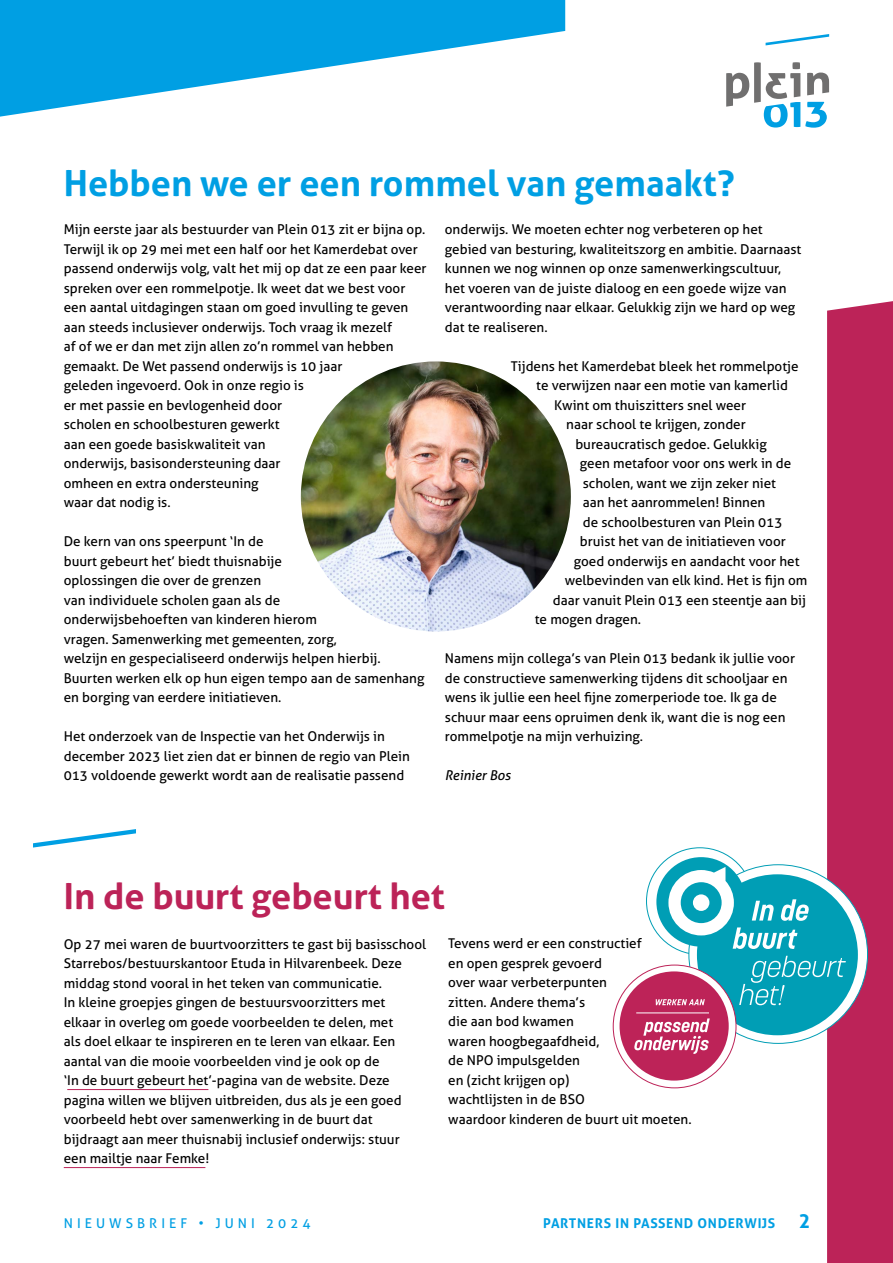
<style>
.page{position:relative;width:893px;height:1263px;background:#fff}
.page>*{position:absolute;margin:0;border:0;box-sizing:border-box;transform-origin:0 0}
.t1{font:700 36px "Aller";color:#009fe3}
.t2{font:700 36px "Aller";color:#bc2358}
.t3{font:13.5px/19.5px "Aller";color:#000}
.t4{font:700 13.5px "Aller";letter-spacing:.05em;color:#009fe3}
.t5{font:13.5px "Aller";letter-spacing:.3em;color:#009fe3}
.t6{font:italic 13.5px "Aller";color:#000}
.s1{font-size:19.5px}
</style>
<div class="page">
<svg style="left:33px;top:829px;width:103px;height:18px"></svg>
<hr style="left:67px;top:1089px;width:141px;height:1px;background:#bc2358">
<hr style="left:64px;top:1167px;width:141px;height:1px;background:#bc2358">
<img style="left:301px;top:361px;width:270px;height:270px;border-radius:135px">
<svg style="left:0;top:0;width:565px;height:117px;fill:#009fe3"></svg>
<svg style="left:726px;top:62px;width:103px;height:66px"></svg>
<svg style="left:766px;top:34px;width:63px;height:11px"></svg>
<div style="left:827px;top:301px;width:66px;height:962px;background:#bc2358"></div>
<div style="left:689px;top:865px;width:178px;height:178px;background:#fff;border-radius:50%"></div>
<div style="left:697px;top:874px;width:161px;height:161px;background:#009eb5;border-radius:50%"></div>
<svg style="left:613px;top:965px;width:123px;height:123px"></svg>
<div style="left:619px;top:971px;width:110px;height:109px;background:#bd2358;border-radius:50%"></div>
<hr style="left:636px;top:1013px;width:73px;height:1px;background:#fff">
<svg style="left:656px;top:999px;width:49px;height:6px"></svg>
<svg style="left:634px;top:1018px;width:76px;height:36px"></svg>
<svg style="left:739px;top:956px;width:107px;height:50px"></svg>
<svg style="left:656px;top:857px;width:153px;height:92px"></svg>
<h1 class="t1" style="left:64px;top:160px;width:672px">Hebben we er een rommel van gemaakt?</h1>
<p class="t3" style="left:64px;top:220px;width:364px">Mijn eerste jaar als bestuurder van Plein 013 zit er bijna op.<br>Terwijl ik op 29 mei met een half oor het Kamerdebat over passend onderwijs volg, valt het mij op dat ze een paar keer spreken over een rommelpotje. Ik weet dat we best voor een aantal uitdagingen staan om goed invulling te geven aan steeds inclusiever onderwijs. Toch vraag ik mezelf<br>af of we er dan met zijn allen zo’n rommel van hebben gemaakt. De Wet passend onderwijs is 10 jaar<br>geleden ingevoerd. Ook in onze regio is<br>er met passie en bevlogenheid door<br>scholen en schoolbesturen gewerkt<br>aan een goede basiskwaliteit van<br>onderwijs, basisondersteuning daar<br>omheen en extra ondersteuning<br>waar dat nodig is.</p>
<p class="t3" style="left:64px;top:532px;width:362px">De kern van ons speerpunt ‘In de<br>buurt gebeurt het’ biedt thuisnabije<br>oplossingen die over de grenzen<br>van individuele scholen gaan als de<br>onderwijsbehoeften van kinderen hierom<br>vragen. Samenwerking met gemeenten, zorg,<br>welzijn en gespecialiseerd onderwijs helpen hierbij.<br>Buurten werken elk op hun eigen tempo aan de samenhang en borging van eerdere initiatieven.</p>
<p class="t3" style="left:64px;top:726px;width:348px">Het onderzoek van de Inspectie van het Onderwijs in december 2023 liet zien dat er binnen de regio van Plein<br>013 voldoende gewerkt wordt aan de realisatie passend</p>
<p class="t3" style="left:445px;top:219px;width:358px">onderwijs. We moeten echter nog verbeteren op het gebied van besturing, kwaliteitszorg en ambitie. Daarnaast kunnen we nog winnen op onze samenwerkingscultuur, het voeren van de juiste dialoog en een goede wijze van verantwoording naar elkaar. Gelukkig zijn we hard op weg dat te realiseren.</p>
<p class="t3" style="left:511px;top:356px;width:289px">Tijdens het Kamerdebat bleek het rommelpotje</p>
<p class="t3" style="left:536px;top:375px;width:253px">te verwijzen naar een motie van kamerlid</p>
<p class="t3" style="left:554px;top:395px;width:193px">Kwint om thuiszitters snel weer</p>
<p class="t3" style="left:566px;top:414px;width:181px">naar school te krijgen, zonder</p>
<p class="t3" style="left:575px;top:434px;width:193px">bureaucratisch gedoe. Gelukkig</p>
<p class="t3" style="left:580px;top:453px;width:213px">geen metafoor voor ons werk in de</p>
<p class="t3" style="left:583px;top:473px;width:195px">scholen, want we zijn zeker niet</p>
<p class="t3" style="left:583px;top:492px;width:184px">aan het aanrommelen! Binnen</p>
<p class="t3" style="left:583px;top:512px;width:201px">de schoolbesturen van Plein 013</p>
<p class="t3" style="left:580px;top:531px;width:208px">bruist het van de initiatieven voor</p>
<p class="t3" style="left:574px;top:551px;width:227px">goed onderwijs en aandacht voor het</p>
<p class="t3" style="left:565px;top:570px;width:244px">welbevinden van elk kind. Het is fijn om</p>
<p class="t3" style="left:553px;top:590px;width:255px">daar vanuit Plein 013 een steentje aan bij</p>
<p class="t3" style="left:535px;top:609px;width:108px">te mogen dragen.</p>
<p class="t3" style="left:445px;top:648px;width:352px">Namens mijn collega’s van Plein 013 bedank ik jullie voor de constructieve samenwerking tijdens dit schooljaar en wens ik jullie een heel fijne zomerperiode toe. Ik ga de schuur maar eens opruimen denk ik, want die is nog een rommelpotje na mijn verhuizing.</p>
<p class="t6" style="left:445px;top:767px;width:67px">Reinier Bos</p>
<h1 class="t2" style="left:64px;top:873px;width:382px">In de buurt gebeurt het</h1>
<p class="t3" style="left:64px;top:934px;width:364px">Op 27 mei waren de buurtvoorzitters te gast bij basisschool Starrebos/bestuurskantoor Etuda in Hilvarenbeek. Deze middag stond vooral in het teken van communicatie.<br>In kleine groepjes gingen de bestuursvoorzitters met elkaar in overleg om goede voorbeelden te delen, met<br>als doel elkaar te inspireren en te leren van elkaar. Een aantal van die mooie voorbeelden vind je ook op de<br>‘In de buurt gebeurt het’-pagina van de website. Deze pagina willen we blijven uitbreiden, dus als je een goed voorbeeld hebt over samenwerking in de buurt dat bijdraagt aan meer thuisnabij inclusief onderwijs: stuur<br>een mailtje naar Femke!</p>
<p class="t3" style="left:448px;top:934px;width:245px">Tevens werd er een constructief<br>en open gesprek gevoerd<br>over waar verbeterpunten<br>zitten. Andere thema’s<br>die aan bod kwamen<br>waren hoogbegaafdheid,<br>de NPO impulsgelden<br>en (zicht krijgen op)<br>wachtlijsten in de BSO<br>waardoor kinderen de buurt uit moeten.</p>
<p class="t5" style="left:64px;top:1215px;width:248px">NIEUWSBRIEF • JUNI 2024</p>
<p class="t4" style="left:543px;top:1215px;width:269px">PARTNERS IN PASSEND ONDERWIJS <span class="s1">2</span></p>
</div>
